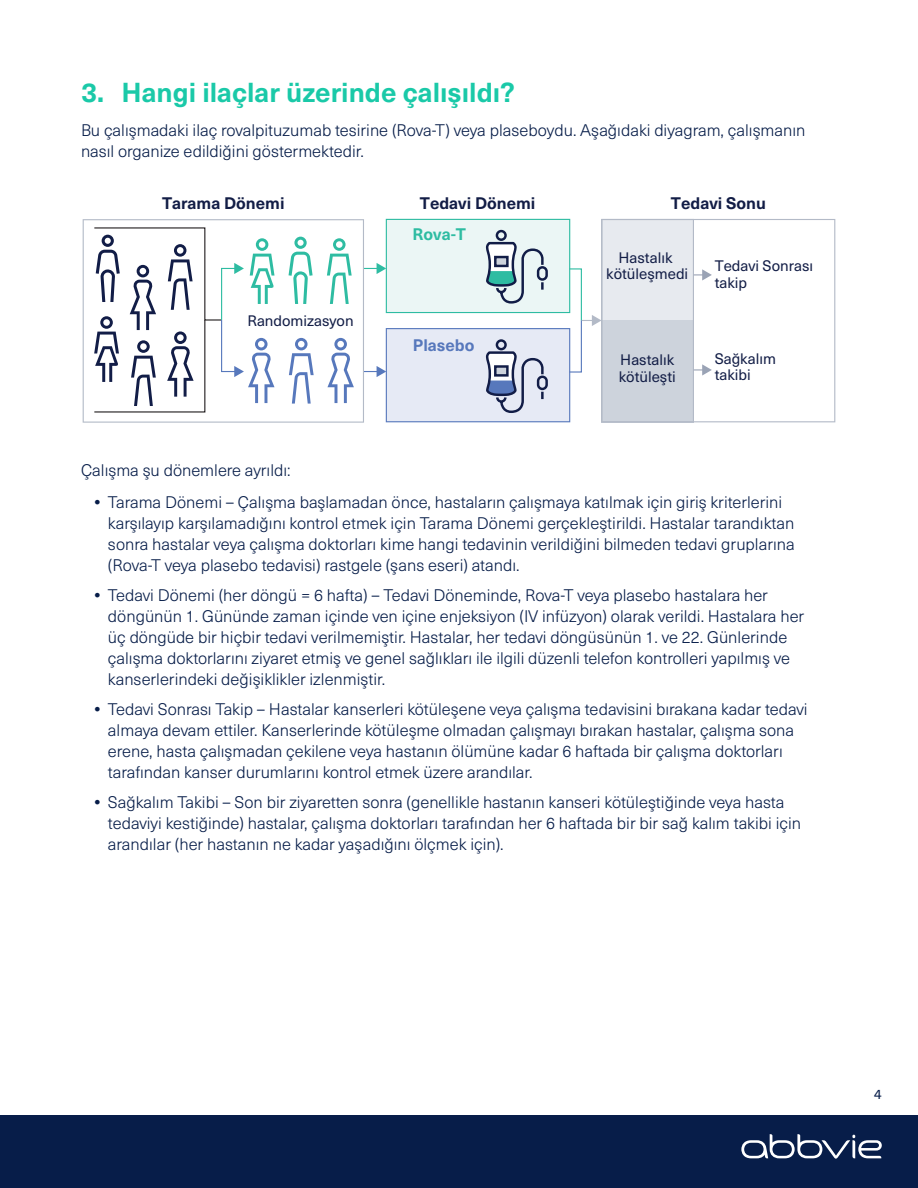
<style>
.page{position:relative;width:918px;height:1188px;background:#fff}
.page>*{position:absolute;margin:0;border:0;box-sizing:border-box;transform-origin:0 0}
.t1{font:700 27px "Neue Haas Unica Pro";color:#1ac9a8}
.t2{font:300 16.5px/21px "Neue Haas Unica Pro";color:#071d49}
.t3{font:700 16.5px "Neue Haas Unica Pro";color:#121d46}
.t4{font:700 16.5px "Neue Haas Unica Pro";color:#5778bc}
.t5{font:700 16.5px "Neue Haas Unica Pro";color:#2ebca2}
.t6{font:15px/16.5px "Neue Haas Unica Pro";color:#121d46}
.t7{font:13.5px "Neue Haas Unica Pro";color:#071d49}
.s1{font-weight:700}
</style>
<div class="page">
<svg style="left:83px;top:219px;width:281px;height:204px"></svg>
<svg style="left:712px;top:219px;width:123px;height:203px"></svg>
<svg style="left:327px;top:338px;width:27px;height:65px"></svg>
<svg style="left:289px;top:338px;width:25px;height:66px"></svg>
<svg style="left:327px;top:238px;width:25px;height:66px"></svg>
<svg style="left:289px;top:237px;width:24px;height:67px"></svg>
<svg style="left:93px;top:227px;width:182px;height:186px"></svg>
<svg style="left:364px;top:219px;width:348px;height:204px"></svg>
<div style="left:0;top:1115px;width:918px;height:73px;background:#071d49"></div>
<svg style="left:741px;top:1134px;width:141px;height:25px"></svg>
<h1 class="t1" style="left:81px;top:76px;width:436px">3. Hangi ilaçlar üzerinde çalışıldı?</h1>
<p class="t2" style="left:81px;top:120px;width:726px">Bu çalışmadaki ilaç rovalpituzumab tesirine (Rova-T) veya plaseboydu. Aşağıdaki diyagram, çalışmanın nasıl organize edildiğini göstermektedir.</p>
<p class="t3" style="left:162px;top:193px;width:124px">Tarama Dönemi</p>
<p class="t6" style="left:247px;top:312px;width:108px">Randomizasyon</p>
<p class="t3" style="left:420px;top:193px;width:117px">Tedavi Dönemi</p>
<p class="t5" style="left:413px;top:224px;width:55px">Rova-T</p>
<p class="t4" style="left:413px;top:335px;width:63px">Plasebo</p>
<p class="t3" style="left:671px;top:193px;width:96px">Tedavi Sonu</p>
<p class="t6" style="left:606px;top:249px;width:84px;text-align:center">Hastalık kötüleşmedi</p>
<p class="t6" style="left:715px;top:258px;width:100px">Tedavi Sonrası takip</p>
<p class="t6" style="left:619px;top:352px;width:59px">Hastalık kötüleşti</p>
<p class="t6" style="left:715px;top:351px;width:63px">Sağkalım takibi</p>
<p class="t2" style="left:81px;top:460px;width:211px">Çalışma şu dönemlere ayrıldı:</p>
<p class="t2" style="left:108px;top:492px;width:688px;text-indent:-13px"><span class="s1">•</span> Tarama Dönemi – Çalışma başlamadan önce, hastaların çalışmaya katılmak için giriş kriterlerini karşılayıp karşılamadığını kontrol etmek için Tarama Dönemi gerçekleştirildi. Hastalar tarandıktan sonra hastalar veya çalışma doktorları kime hangi tedavinin verildiğini bilmeden tedavi gruplarına (Rova-T veya plasebo tedavisi) rastgele (şans eseri) atandı.</p>
<p class="t2" style="left:108px;top:585px;width:698px;text-indent:-13px"><span class="s1">•</span> Tedavi Dönemi (her döngü = 6 hafta) – Tedavi Döneminde, Rova-T veya plasebo hastalara her döngünün 1. Gününde zaman içinde ven içine enjeksiyon (IV infüzyon) olarak verildi. Hastalara her üç döngüde bir hiçbir tedavi verilmemiştir. Hastalar, her tedavi döngüsünün 1. ve 22. Günlerinde çalışma doktorlarını ziyaret etmiş ve genel sağlıkları ile ilgili düzenli telefon kontrolleri yapılmış ve kanserlerindeki değişiklikler izlenmiştir.</p>
<p class="t2" style="left:108px;top:699px;width:701px;text-indent:-13px"><span class="s1">•</span> Tedavi Sonrası Takip – Hastalar kanserleri kötüleşene veya çalışma tedavisini bırakana kadar tedavi almaya devam ettiler. Kanserlerinde kötüleşme olmadan çalışmayı bırakan hastalar, çalışma sona erene, hasta çalışmadan çekilene veya hastanın ölümüne kadar 6 haftada bir çalışma doktorları tarafından kanser durumlarını kontrol etmek üzere arandılar.</p>
<p class="t2" style="left:108px;top:792px;width:695px;text-indent:-13px"><span class="s1">•</span> Sağkalım Takibi – Son bir ziyaretten sonra (genellikle hastanın kanseri kötüleştiğinde veya hasta tedaviyi kestiğinde) hastalar, çalışma doktorları tarafından her 6 haftada bir bir sağ kalım takibi için arandılar (her hastanın ne kadar yaşadığını ölçmek için).</p>
<p class="t7" style="left:874px;top:1086px;width:9px">4</p>
</div>
